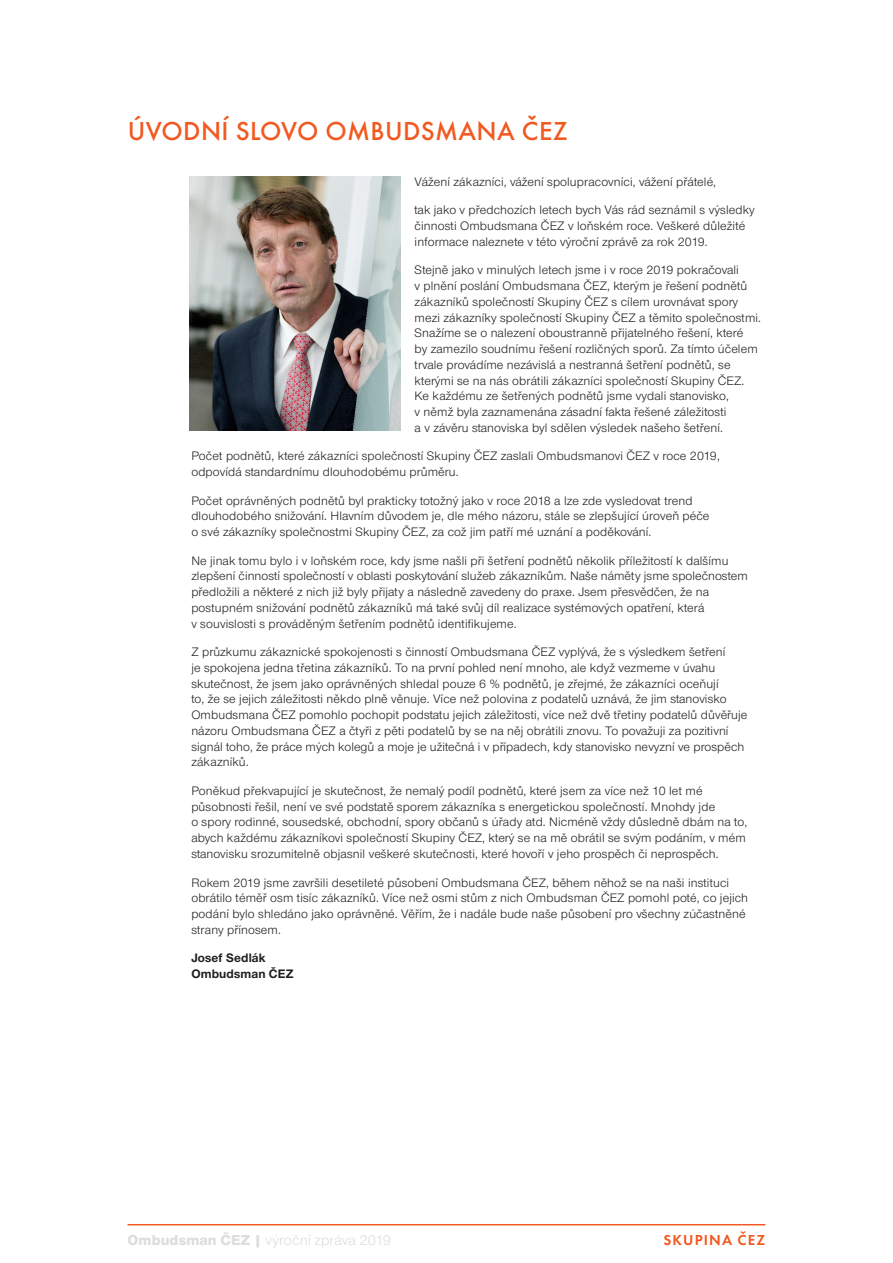
<style>
.page{position:relative;width:893px;height:1263px;background:#fff}
.page>*{position:absolute;margin:0;border:0;box-sizing:border-box;transform-origin:0 0}
.nadpisStranky{font:500 27px "Futura CEZOT";letter-spacing:.015em;color:#f15921}
.t1{font:15px "Nimbus CEZOT";letter-spacing:.005em;color:#dcdddf}
.t2{font:600 15px "Futura CEZOT";letter-spacing:.08em;color:#f15921}
.odstavecProstyText{font:12.75px/15.8px "Nimbus CEZOT";letter-spacing:.01em;color:#231f20}
.odstavecProstyText-2{font:700 12.75px/15.8px "Nimbus CEZOT";letter-spacing:.01em;color:#231f20}
.s1{font-weight:800}
</style>
<div class="page">
<hr style="left:128px;top:1224px;width:637px;height:1px;background:#f15921">
<img style="left:189px;top:176px;width:211px;height:255px">
<p class="nadpisStranky" style="left:128px;top:116px;width:442px">ÚVODNÍ SLOVO OMBUDSMANA ČEZ</p>
<p class="odstavecProstyText" style="left:415px;top:174px;width:303px">Vážení zákazníci, vážení spolupracovníci, vážení přátelé,</p>
<p class="odstavecProstyText" style="left:415px;top:202px;width:342px">tak jako v předchozích letech bych Vás rád seznámil s výsledky činnosti Ombudsmana ČEZ v loňském roce. Veškeré důležité informace naleznete v této výroční zprávě za rok 2019.</p>
<p class="odstavecProstyText" style="left:415px;top:262px;width:348px">Stejně jako v minulých letech jsme i v roce 2019 pokračovali<br>v plnění poslání Ombudsmana ČEZ, kterým je řešení podnětů zákazníků společností Skupiny ČEZ s cílem urovnávat spory mezi zákazníky společností Skupiny ČEZ a těmito společnostmi.<br>Snažíme se o nalezení oboustranně přijatelného řešení, které<br>by zamezilo soudnímu řešení rozličných sporů. Za tímto účelem trvale provádíme nezávislá a nestranná šetření podnětů, se kterými se na nás obrátili zákazníci společností Skupiny ČEZ.<br>Ke každému ze šetřených podnětů jsme vydali stanovisko,<br>v němž byla zaznamenána zásadní fakta řešené záležitosti<br>a v závěru stanoviska byl sdělen výsledek našeho šetření.</p>
<p class="odstavecProstyText" style="left:191px;top:448px;width:530px">Počet podnětů, které zákazníci společností Skupiny ČEZ zaslali Ombudsmanovi ČEZ v roce 2019, odpovídá standardnímu dlouhodobému průměru.</p>
<p class="odstavecProstyText" style="left:191px;top:493px;width:520px">Počet oprávněných podnětů byl prakticky totožný jako v roce 2018 a lze zde vysledovat trend dlouhodobého snižování. Hlavním důvodem je, dle mého názoru, stále se zlepšující úroveň péče o své zákazníky společnostmi Skupiny ČEZ, za což jim patří mé uznání a poděkování.</p>
<p class="odstavecProstyText" style="left:191px;top:553px;width:558px">Ne jinak tomu bylo i v loňském roce, kdy jsme našli při šetření podnětů několik příležitostí k dalšímu zlepšení činností společností v oblasti poskytování služeb zákazníkům. Naše náměty jsme společnostem předložili a některé z nich již byly přijaty a následně zavedeny do praxe. Jsem přesvědčen, že na postupném snižování podnětů zákazníků má také svůj díl realizace systémových opatření, která<br>v souvislosti s prováděným šetřením podnětů identifikujeme.</p>
<p class="odstavecProstyText" style="left:191px;top:644px;width:558px">Z průzkumu zákaznické spokojenosti s činností Ombudsmana ČEZ vyplývá, že s výsledkem šetření<br>je spokojena jedna třetina zákazníků. To na první pohled není mnoho, ale když vezmeme v úvahu skutečnost, že jsem jako oprávněných shledal pouze 6 % podnětů, je zřejmé, že zákazníci oceňují<br>to, že se jejich záležitosti někdo plně věnuje. Více než polovina z podatelů uznává, že jim stanovisko Ombudsmana ČEZ pomohlo pochopit podstatu jejich záležitosti, více než dvě třetiny podatelů důvěřuje názoru Ombudsmana ČEZ a čtyři z pěti podatelů by se na něj obrátili znovu. To považuji za pozitivní signál toho, že práce mých kolegů a moje je užitečná i v případech, kdy stanovisko nevyzní ve prospěch zákazníků.</p>
<p class="odstavecProstyText" style="left:191px;top:783px;width:557px">Poněkud překvapující je skutečnost, že nemalý podíl podnětů, které jsem za více než 10 let mé působnosti řešil, není ve své podstatě sporem zákazníka s energetickou společností. Mnohdy jde<br>o spory rodinné, sousedské, obchodní, spory občanů s úřady atd. Nicméně vždy důsledně dbám na to, abych každému zákazníkovi společností Skupiny ČEZ, který se na mě obrátil se svým podáním, v mém stanovisku srozumitelně objasnil veškeré skutečnosti, které hovoří v jeho prospěch či neprospěch.</p>
<p class="odstavecProstyText" style="left:191px;top:874px;width:558px">Rokem 2019 jsme završili desetileté působení Ombudsmana ČEZ, během něhož se na naši instituci obrátilo téměř osm tisíc zákazníků. Více než osmi stům z nich Ombudsman ČEZ pomohl poté, co jejich podání bylo shledáno jako oprávněné. Věřím, že i nadále bude naše působení pro všechny zúčastněné strany přínosem.</p>
<p class="odstavecProstyText-2" style="left:191px;top:950px;width:104px">Josef Sedlák<br>Ombudsman ČEZ</p>
<p class="t1" style="left:128px;top:1231px;width:265px"><span class="s1">Ombudsman ČEZ |</span> výroční zpráva 2019</p>
<p class="t2" style="left:663px;top:1231px;width:103px">SKUPINA ČEZ</p>
</div>
